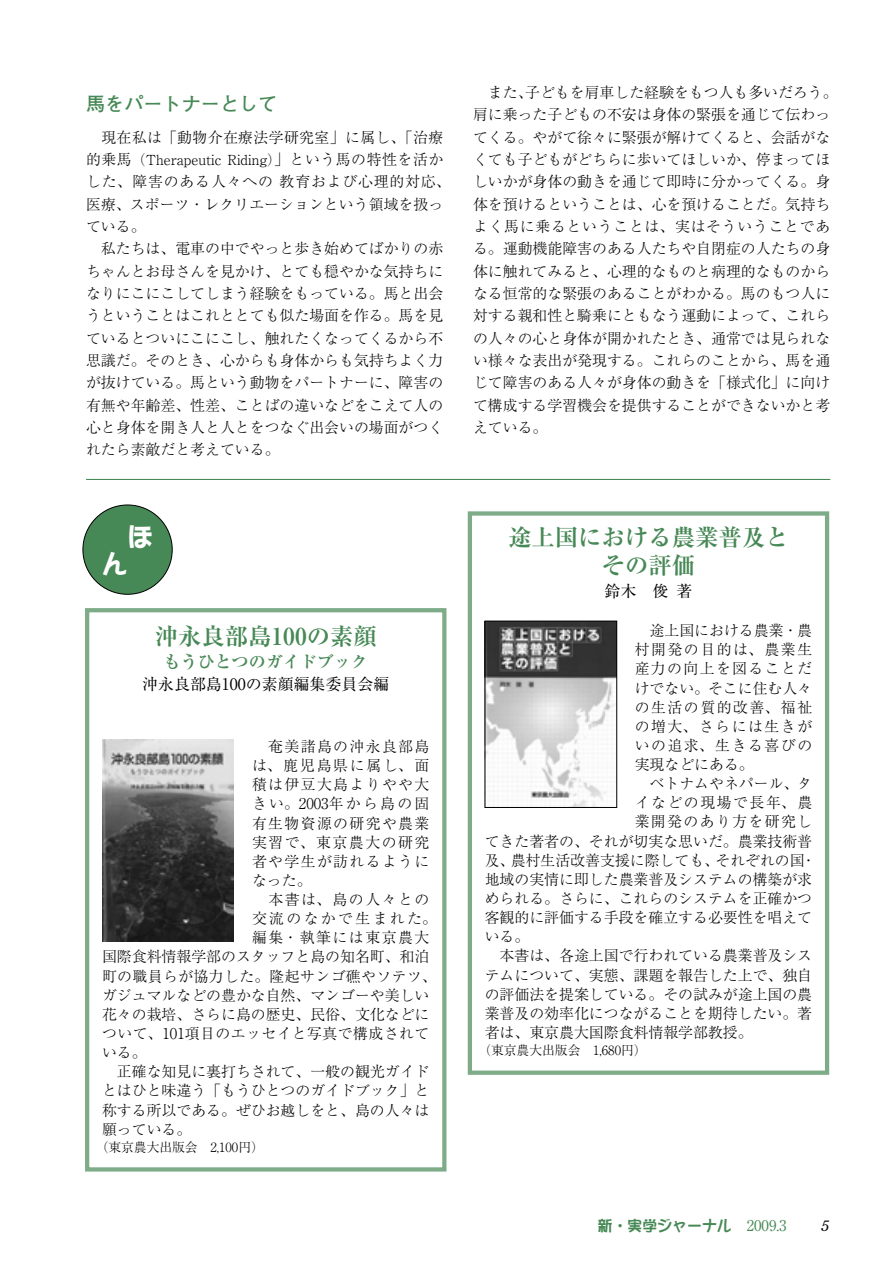
<style>
.page{position:relative;width:893px;height:1263px;background:#fff}
.page>*{position:absolute;margin:0;border:0;box-sizing:border-box;transform-origin:0 0}
.t1{font:25.95px "DFPPOP1 CID W12";color:#fff}
.ほん_タイトル{font:700 23.4px/28.7px "Ryumin Pro";color:#478956;text-align:center}
._04-1-小見出し{font:700 19.2px "Futo Go B101 Pro";color:#478956}
.ほん_サブタイトル{font:700 16.95px "Ryumin Pro";color:#478956}
.ほん_著者{font:15.9px "Ryumin Pro";color:#000}
._03-本文{font:300 14.85px/22.4px "Ryumin Pro";color:#000}
.ほん_本文{font:300 14.85px/19.2px "Ryumin Pro";color:#000;text-align:justify}
.ほん_本文-2{font:300 14.85px "Ryumin Pro";letter-spacing:.105em;color:#000}
._03-本文-2{font:300 14.85px "Ryumin Pro";letter-spacing:.025em;color:#000}
.ほん_本文-3{font:300 14.85px "Ryumin Pro";letter-spacing:.03em;color:#000}
.ほん_本文-4{font:300 14.85px "Ryumin Pro";letter-spacing:.025em;color:#000}
.t2{font:14.85px "DFPPOP1 CID W9";color:#478956}
.ほん_本文-5{font:300 14.85px "Ryumin Pro";letter-spacing:.16em;color:#000}
.ほん_本文-6{font:300 14.85px "Ryumin Pro";letter-spacing:.09em;color:#000}
.t3{font:italic 14.85px "Century Old Style";color:#000}
._03-本文-3{font:300 13.8px "Ryumin Pro";color:#000}
.ほん_規格{font:300 12.75px "Ryumin Pro";color:#000}
.s1{font-size:14.85px}
.s2{font-family:"Ryumin Pro"}
</style>
<div class="page">
<div style="left:85px;top:608px;width:361px;height:563px;border:4px solid #7eac89"></div>
<img style="left:102px;top:739px;width:132px;height:202px">
<div style="left:468px;top:511px;width:361px;height:564px;border:4px solid #7eac89"></div>
<img style="left:487px;top:623px;width:128px;height:183px">
<div style="left:485px;top:621px;width:132px;height:187px;border:1px solid #000"></div>
<hr style="left:86px;top:479px;width:744px;height:1px;background:#478956">
<div style="left:83px;top:505px;width:89px;height:89px;background:#478956;border-radius:50%"></div>
<p class="_04-1-小見出し" style="left:86px;top:88px;width:193px">馬をパートナーとして</p>
<p class="_03-本文-2" style="left:86px;top:126px;width:359px">　現在私は「動物介在療法学研究室」に属し、「治療</p>
<p class="_03-本文-3" style="left:86px;top:149px;width:359px"><span class="s1">的乗馬</span>（Therapeutic Riding）<span class="s1">」という馬の特性を活か</span></p>
<p class="_03-本文" style="left:86px;top:170px;width:366px">した、障害のある人々への 教育および心理的対応、医療、スポーツ・レクリエーションという領域を扱っている。</p>
<p class="_03-本文" style="left:86px;top:236px;width:359px;text-align:justify">　私たちは、電車の中でやっと歩き始めてばかりの赤ちゃんとお母さんを見かけ、とても穏やかな気持ちになりにこにこしてしまう経験をもっている。馬と出会うということはこれととても似た場面を作る。馬を見ているとついにこにこし、触れたくなってくるから不思議だ。そのとき、心からも身体からも気持ちよく力が抜けている。馬という動物をパートナーに、障害の有無や年齢差、性差、ことばの違いなどをこえて人の心と身体を開き人と人とをつなぐ出会いの場面がつくれたら素敵だと考えている。</p>
<p class="t1" style="left:102px;top:522px;width:53px">　ほ</p>
<p class="t1" style="left:102px;top:549px;width:53px">ん　</p>
<p class="ほん_タイトル" style="left:155px;top:620px;width:224px">沖永良部島100の素顔</p>
<p class="ほん_サブタイトル" style="left:164px;top:648px;width:206px">もうひとつのガイドブック</p>
<p class="ほん_著者" style="left:142px;top:671px;width:249px">沖永良部島100の素顔編集委員会編</p>
<p class="ほん_本文" style="left:252px;top:736px;width:179px">　奄美諸島の沖永良部島は、鹿児島県に属し、面積は伊豆大島よりやや大きい。2003年から島の固有生物資源の研究や農業実習で、東京農大の研究者や学生が訪れるようになった。</p>
<p class="ほん_本文-2" style="left:252px;top:888px;width:179px">　本書は、島の人々との</p>
<p class="ほん_本文-5" style="left:252px;top:907px;width:186px">交流のなかで生まれた。</p>
<p class="ほん_本文-2" style="left:252px;top:926px;width:179px">編集・執筆には東京農大</p>
<p class="ほん_本文" style="left:102px;top:946px;width:329px">国際食料情報学部のスタッフと島の知名町、和泊</p>
<p class="ほん_本文-4" style="left:102px;top:964px;width:336px">町の職員らが協力した。隆起サンゴ礁やソテツ、</p>
<p class="ほん_本文" style="left:102px;top:984px;width:329px">ガジュマルなどの豊かな自然、マンゴーや美しい</p>
<p class="ほん_本文" style="left:102px;top:1003px;width:329px">花々の栽培、さらに島の歴史、民俗、文化などに</p>
<p class="ほん_本文-3" style="left:102px;top:1022px;width:329px">ついて、101項目のエッセイと写真で構成されて</p>
<p class="ほん_本文" style="left:102px;top:1042px;width:46px">いる。</p>
<p class="ほん_本文" style="left:102px;top:1061px;width:329px">　正確な知見に裏打ちされて、一般の観光ガイドとはひと味違う「もうひとつのガイドブック」と称する所以である。ぜひお越しをと、島の人々は願っている。</p>
<p class="ほん_規格" style="left:96px;top:1137px;width:170px">（東京農大出版会　2,100円）</p>
<p class="_03-本文" style="left:473px;top:80px;width:366px">　また、子どもを肩車した経験をもつ人も多いだろう。肩に乗った子どもの不安は身体の緊張を通じて伝わってくる。やがて徐々に緊張が解けてくると、会話がなくても子どもがどちらに歩いてほしいか、停まってほしいかが身体の動きを通じて即時に分かってくる。身体を預けるということは、心を預けることだ。気持ちよく馬に乗るということは、実はそういうことである。運動機能障害のある人たちや自閉症の人たちの身体に触れてみると、心理的なものと病理的なものからなる恒常的な緊張のあることがわかる。馬のもつ人に対する親和性と騎乗にともなう運動によって、これらの人々の心と身体が開かれたとき、通常では見られない様々な表出が発現する。これらのことから、馬を通じて障害のある人々が身体の動きを「様式化」に向けて構成する学習機会を提供することができないかと考えている。</p>
<p class="ほん_タイトル" style="left:508px;top:521px;width:282px">途上国における農業普及とその評価</p>
<p class="ほん_著者" style="left:605px;top:578px;width:89px">鈴木　俊著</p>
<p class="ほん_本文" style="left:635px;top:620px;width:179px">　途上国における農業・農村開発の目的は、農業生産力の向上を図ることだけでない。そこに住む人々の生活の質的改善、福祉の増大、さらには生きがいの追求、生きる喜びの実現などにある。</p>
<p class="ほん_本文" style="left:635px;top:773px;width:179px">　ベトナムやネパール、タ</p>
<p class="ほん_本文-2" style="left:635px;top:791px;width:179px">イなどの現場で長年、農</p>
<p class="ほん_本文-6" style="left:635px;top:810px;width:179px">業開発のあり方を研究し</p>
<p class="ほん_本文" style="left:485px;top:830px;width:329px">てきた著者の、それが切実な思いだ。農業技術普</p>
<p class="ほん_本文" style="left:485px;top:849px;width:333px">及、農村生活改善支援に際しても、それぞれの国・</p>
<p class="ほん_本文" style="left:485px;top:868px;width:329px">地域の実情に即した農業普及システムの構築が求</p>
<p class="ほん_本文" style="left:485px;top:888px;width:329px">められる。さらに、これらのシステムを正確かつ</p>
<p class="ほん_本文" style="left:485px;top:907px;width:329px">客観的に評価する手段を確立する必要性を唱えて</p>
<p class="ほん_本文" style="left:485px;top:926px;width:46px">いる。</p>
<p class="ほん_本文" style="left:485px;top:945px;width:329px">　本書は、各途上国で行われている農業普及システムについて、実態、課題を報告した上で、独自の評価法を提案している。その試みが途上国の農業普及の効率化につながることを期待したい。著者は、東京農大国際食料情報学部教授。</p>
<p class="ほん_規格" style="left:478px;top:1040px;width:170px">（東京農大出版会　1,680円）</p>
<p class="t2" style="left:598px;top:1218px;width:190px">新・実学ジャーナル <span class="s2">2009.3</span></p>
<p class="t3" style="left:821px;top:1216px;width:10px">5</p>
</div>
